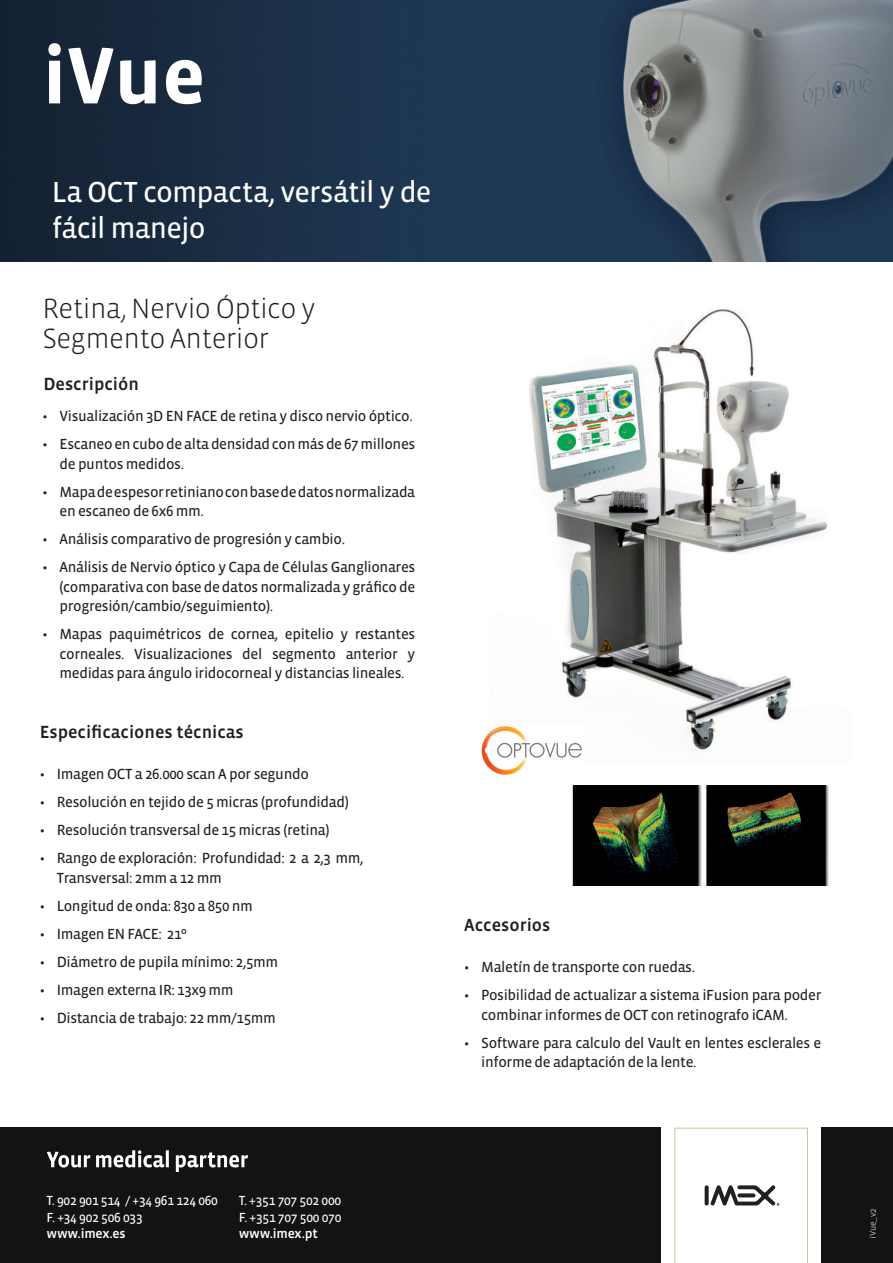
<style>
.page{position:relative;width:893px;height:1263px;background:#fff}
.page>*{position:absolute;margin:0;border:0;box-sizing:border-box;transform-origin:0 0}
.t1{font:700 81.75px "Vista Sans";color:#fff}
.t2{font:29.7px/35.8px "Vista Sans Reg";letter-spacing:-.03em;color:#fff}
.t3{font:300 28.5px/29.4px "Vista Sans";letter-spacing:-.02em;color:#231f20}
.t4{font:18px "Vista Sans Med";color:#231f20}
.t5{font:15px/19.5px "Vista Sans Reg";letter-spacing:-.025em;color:#231f20}
.t6{font:13.5px/16.5px "Vista Sans Reg";letter-spacing:-.02em;color:#fff}
.t7{font:13.5px "Vista Sans Med";letter-spacing:-.02em;color:#fff}
.t8{font:300 9px "Vista Sans";color:#fff}
</style>
<div class="page">
<img style="left:529px;top:309px;width:299px;height:442px">
<svg style="left:674px;top:1128px;width:134px;height:135px"></svg>
<div style="left:821px;top:1128px;width:72px;height:135px;background:#131314"></div>
<div style="left:0;top:1128px;width:661px;height:135px;background:#131314"></div>
<svg style="left:47px;top:1150px;width:201px;height:22px"></svg>
<img style="left:0;top:0;width:893px;height:262px">
<img style="left:572px;top:785px;width:257px;height:100px">
<img style="left:481px;top:725px;width:103px;height:50px">
<h1 class="t1" style="left:43px;top:34px;width:165px">iVue</h1>
<h2 class="t2" style="left:52px;top:175px;width:381px">La OCT compacta, versátil y de fácil manejo</h2>
<h3 class="t3" style="left:43px;top:294px;width:275px">Retina, Nervio Óptico y<br>Segmento Anterior</h3>
<p class="t4" style="left:43px;top:375px;width:97px">Descripción</p>
<p class="t5" style="left:43px;top:407px;width:372px">• Visualización 3D EN FACE de retina y disco nervio óptico.</p>
<p class="t5" style="left:60px;top:435px;width:357px;text-indent:-17px">• Escaneo en cubo de alta densidad con más de 67 millones de puntos medidos.</p>
<p class="t5" style="left:60px;top:482px;width:357px;text-indent:-17px">• Mapa de espesor retiniano con base de datos normalizada en escaneo de 6x6 mm.</p>
<p class="t5" style="left:43px;top:530px;width:304px">• Análisis comparativo de progresión y cambio.</p>
<p class="t5" style="left:60px;top:558px;width:357px;text-align:justify;text-indent:-17px">• Análisis de Nervio óptico y Capa de Células Ganglionares (comparativa con base de datos normalizada y gráfico de progresión/cambio/seguimiento).</p>
<p class="t5" style="left:60px;top:625px;width:357px;text-align:justify;text-indent:-17px">• Mapas paquimétricos de cornea, epitelio y restantes corneales. Visualizaciones del segmento anterior y medidas para ángulo iridocorneal y distancias lineales.</p>
<p class="t4" style="left:40px;top:723px;width:206px">Especificaciones técnicas</p>
<p class="t5" style="left:40px;top:765px;width:271px">• Imagen OCT a 26.000 scan A por segundo</p>
<p class="t5" style="left:40px;top:793px;width:311px">• Resolución en tejido de 5 micras (profundidad)</p>
<p class="t5" style="left:40px;top:821px;width:291px">• Resolución transversal de 15 micras (retina)</p>
<p class="t5" style="left:57px;top:849px;width:308px;text-indent:-17px">• Rango de exploración: Profundidad: 2 a 2,3 mm,<br>Transversal: 2mm a 12 mm</p>
<p class="t5" style="left:40px;top:896px;width:215px">• Longitud de onda: 830 a 850 nm</p>
<p class="t5" style="left:40px;top:924px;width:149px">• Imagen EN FACE: 21º</p>
<p class="t5" style="left:40px;top:952px;width:240px">• Diámetro de pupila mínimo: 2,5mm</p>
<p class="t5" style="left:40px;top:980px;width:196px">• Imagen externa IR: 13x9 mm</p>
<p class="t5" style="left:40px;top:1008px;width:238px">• Distancia de trabajo: 22 mm/15mm</p>
<p class="t4" style="left:464px;top:916px;width:88px">Accesorios</p>
<p class="t5" style="left:464px;top:958px;width:232px">• Maletín de transporte con ruedas.</p>
<p class="t5" style="left:481px;top:986px;width:342px;text-indent:-17px">• Posibilidad de actualizar a sistema iFusion para poder combinar informes de OCT con retinografo iCAM.</p>
<p class="t5" style="left:481px;top:1033px;width:342px;text-indent:-17px">• Software para calculo del Vault en lentes esclerales e informe de adaptación de la lente.</p>
<p class="t6" style="left:47px;top:1193px;width:173px">T. 902 901 514 / +34 961 124 060<br>F. +34 902 506 033</p>
<p class="t7" style="left:47px;top:1227px;width:81px">www.imex.es</p>
<p class="t6" style="left:239px;top:1193px;width:104px">T. +351 707 502 000<br>F. +351 707 500 070</p>
<p class="t7" style="left:239px;top:1227px;width:81px">www.imex.pt</p>
<p class="t8" style="left:868px;top:1239px;width:32px;rotate:-90deg">iVue_v2</p>
</div>
